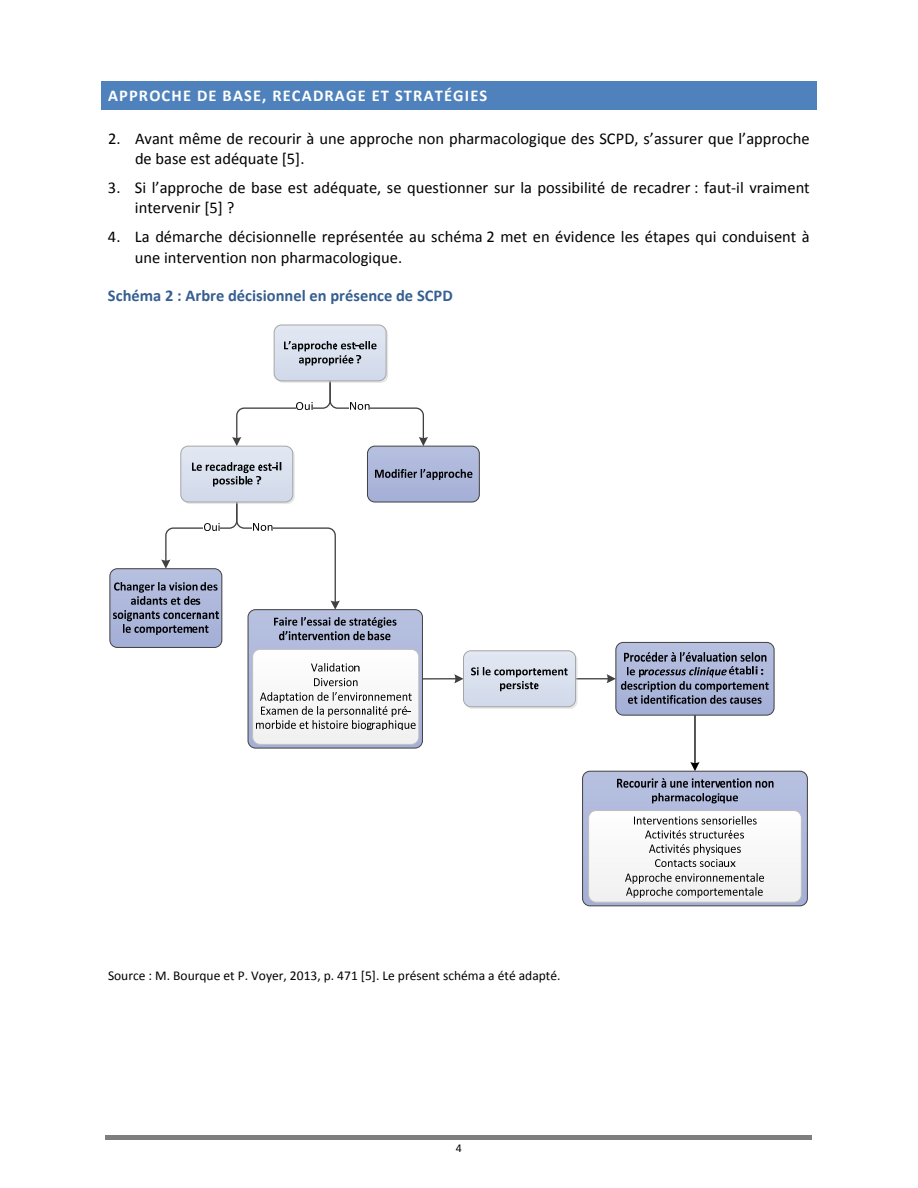
<style>
.page{position:relative;width:918px;height:1188px;background:#fff}
.page>*{position:absolute;margin:0;border:0;box-sizing:border-box;transform-origin:0 0}
.t1{font:16.5px/20.1px "Calibri";color:#000}
.t2{font:700 16.5px "Calibri";color:#365f91}
.t3{font:700 16.5px "Calibri";letter-spacing:.07em;color:#fff}
.t4{font:13.5px "Calibri";color:#000}
.t5{font:12px "Calibri";color:#000}
</style>
<div class="page">
<hr style="left:106px;top:1135px;width:706px;height:2px;background:#7e7e7e">
<hr style="left:106px;top:1138px;width:706px;height:1px;background:#7e7e7e">
<div style="left:106px;top:86px;width:706px;height:20px;background:#4f82bd"></div>
<div style="left:101px;top:81px;width:716px;height:5px;background:#4f82bd"></div>
<hr style="left:101px;top:106px;width:716px;height:4px;background:#4f82bd">
<div style="left:101px;top:86px;width:5px;height:20px;background:#4f82bd"></div>
<div style="left:812px;top:86px;width:5px;height:20px;background:#4f82bd"></div>
<div style="left:110px;top:569px;width:112px;height:78px;background:linear-gradient(to right,#b0badc,#a3afd7);border-radius:7px"></div>
<div style="left:110px;top:569px;width:112px;height:79px;border:1px solid #404040;border-radius:7px"></div>
<img style="left:115px;top:582px;width:46px;height:13px">
<img style="left:132px;top:596px;width:68px;height:15px">
<img style="left:114px;top:611px;width:104px;height:12px">
<img style="left:124px;top:625px;width:85px;height:15px">
<hr style="left:694px;top:715px;width:2px;height:49px;background:#000">
<svg style="left:690px;top:762px;width:10px;height:9px"></svg>
<hr style="left:422px;top:678px;width:34px;height:2px;background:#404040">
<svg style="left:454px;top:674px;width:9px;height:9px"></svg>
<hr style="left:576px;top:678px;width:33px;height:1px;background:#404040">
<svg style="left:607px;top:674px;width:9px;height:9px"></svg>
<div style="left:583px;top:771px;width:224px;height:135px;background:linear-gradient(to bottom,#b7c0df,#a5afd7);border-radius:7px"></div>
<div style="left:582px;top:771px;width:226px;height:135px;border:1px solid #404040;border-radius:7px"></div>
<img style="left:617px;top:779px;width:156px;height:10px">
<img style="left:653px;top:793px;width:85px;height:16px">
<div style="left:589px;top:811px;width:212px;height:91px;background:#f8f8f8;border-radius:7px"></div>
<div style="left:588px;top:810px;width:214px;height:92px;border:1px solid #bfbfbf;border-radius:7px"></div>
<img style="left:634px;top:816px;width:123px;height:9px">
<img style="left:646px;top:830px;width:85px;height:9px">
<svg style="left:731px;top:830px;width:13px;height:9px"></svg>
<img style="left:649px;top:845px;width:92px;height:10px">
<img style="left:655px;top:859px;width:80px;height:8px">
<img style="left:626px;top:873px;width:137px;height:10px">
<img style="left:627px;top:887px;width:136px;height:11px">
<svg style="left:232px;top:380px;width:196px;height:66px"></svg>
<div style="left:274px;top:325px;width:112px;height:56px;background:linear-gradient(to right,#dbe2ef,#dde3ee);border-radius:7px"></div>
<div style="left:274px;top:325px;width:112px;height:56px;border:1px solid #a5a5a5;border-radius:7px"></div>
<img style="left:284px;top:341px;width:72px;height:21px">
<svg style="left:356px;top:346px;width:3px;height:7px"></svg>
<img style="left:359px;top:341px;width:18px;height:49px">
<img style="left:299px;top:355px;width:54px;height:21px">
<img style="left:357px;top:356px;width:5px;height:48px">
<div style="left:367px;top:446px;width:112px;height:56px;background:#afb9dc;border-radius:7px"></div>
<div style="left:367px;top:446px;width:113px;height:56px;border:1px solid #404040;border-radius:7px"></div>
<img style="left:375px;top:470px;width:97px;height:11px">
<svg style="left:161px;top:501px;width:179px;height:109px"></svg>
<div style="left:181px;top:446px;width:112px;height:56px;background:#dce3f0;border-radius:7px"></div>
<div style="left:181px;top:446px;width:112px;height:56px;border:1px solid #a5a5a5;border-radius:7px"></div>
<img style="left:193px;top:462px;width:79px;height:16px">
<img style="left:276px;top:462px;width:5px;height:49px">
<img style="left:213px;top:477px;width:40px;height:30px">
<img style="left:256px;top:477px;width:5px;height:48px">
<div style="left:248px;top:610px;width:174px;height:138px;background:linear-gradient(to right,#b4bede,#b4bedd);border-radius:7px"></div>
<div style="left:248px;top:609px;width:175px;height:139px;border:1px solid #404040;border-radius:7px"></div>
<img style="left:274px;top:617px;width:123px;height:13px">
<img style="left:280px;top:632px;width:111px;height:12px">
<div style="left:253px;top:649px;width:166px;height:95px;background:#f9f9f9;border-radius:7px"></div>
<div style="left:252px;top:649px;width:167px;height:96px;border:1px solid #bfbfbf;border-radius:7px"></div>
<img style="left:311px;top:664px;width:49px;height:8px">
<img style="left:314px;top:678px;width:44px;height:9px">
<img style="left:260px;top:692px;width:151px;height:11px">
<img style="left:262px;top:706px;width:144px;height:11px">
<img style="left:257px;top:721px;width:158px;height:10px">
<img style="left:465px;top:652px;width:113px;height:57px">
<div style="left:464px;top:651px;width:112px;height:56px;background:#d9e0ee;border-radius:7px"></div>
<div style="left:463px;top:651px;width:113px;height:56px;border:1px solid #a5a5a5;border-radius:7px"></div>
<img style="left:471px;top:667px;width:97px;height:11px">
<img style="left:501px;top:681px;width:38px;height:28px">
<div style="left:616px;top:642px;width:158px;height:73px;background:#b1badd;border-radius:7px"></div>
<div style="left:616px;top:642px;width:158px;height:73px;border:1px solid #404040;border-radius:7px"></div>
<img style="left:624px;top:653px;width:142px;height:9px">
<img style="left:627px;top:667px;width:17px;height:49px">
<img style="left:645px;top:667px;width:82px;height:11px">
<img style="left:730px;top:667px;width:27px;height:49px">
<img style="left:622px;top:681px;width:147px;height:11px">
<img style="left:629px;top:696px;width:133px;height:10px">
<p class="t3" style="left:108px;top:89px;width:381px">APPROCHE DE BASE, RECADRAGE ET STRATÉGIES</p>
<p class="t1" style="left:135px;top:130px;width:676px;text-indent:-27px">2. Avant même de recourir à une approche non pharmacologique des SCPD, s’assurer que l’approche de base est adéquate [5].</p>
<p class="t1" style="left:135px;top:179px;width:676px;text-indent:-27px">3. Si l’approche de base est adéquate, se questionner sur la possibilité de recadrer : faut‐il vraiment intervenir [5] ?</p>
<p class="t1" style="left:135px;top:228px;width:676px;text-indent:-27px">4. La démarche décisionnelle représentée au schéma 2 met en évidence les étapes qui conduisent à une intervention non pharmacologique.</p>
<p class="t2" style="left:108px;top:288px;width:346px">Schéma 2 : Arbre décisionnel en présence de SCPD</p>
<p class="t4" style="left:108px;top:970px;width:454px">Source : M. Bourque et P. Voyer, 2013, p. 471 [5]. Le présent schéma a été adapté.</p>
<p class="t5" style="left:456px;top:1143px;width:8px">4</p>
</div>
